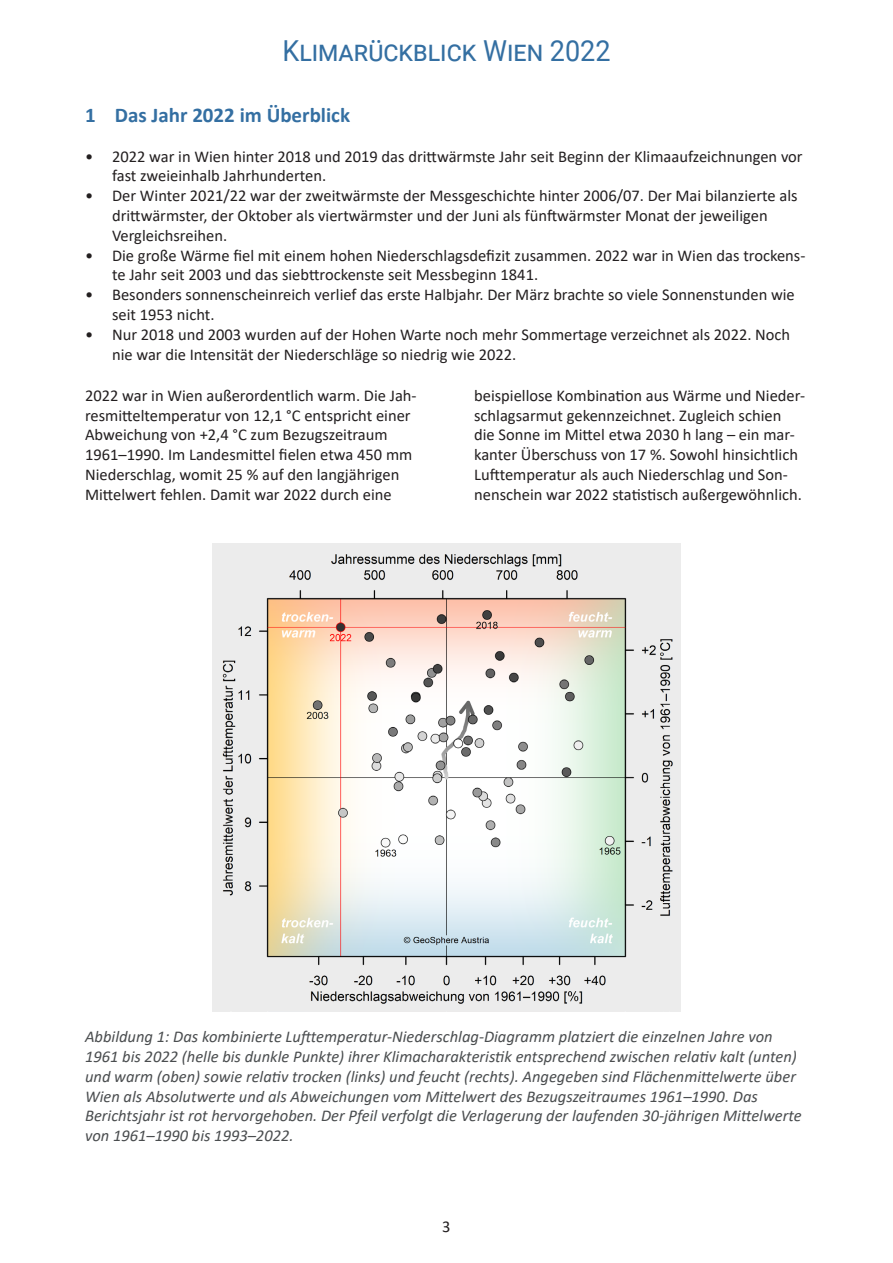
<style>
.page{position:relative;width:893px;height:1263px;background:#fff}
.page>*{position:absolute;margin:0;border:0;box-sizing:border-box;transform-origin:0 0}
.t1{font:28.95px "Roboto";color:#346fa2;scale:.93 1}
.t2{font:700 21px "Calibri";color:#346fa2}
.t3{font:16.5px/19.8px "Calibri";color:#231f20}
.t4{font:italic 16.5px/19.8px "Calibri";color:#4a4d4f}
</style>
<div class="page">
<img style="left:213px;top:544px;width:467px;height:468px">
<h1 class="t1" style="left:282px;top:30px;width:354px">Klimarückblick Wien 2022</h1>
<h1 class="t2" style="left:85px;top:100px;width:267px">1 Das Jahr 2022 im Überblick</h1>
<p class="t3" style="left:112px;top:146px;width:692px;text-indent:-27px">• 2022 war in Wien hinter 2018 und 2019 das drittwärmste Jahr seit Beginn der Klimaaufzeichnungen vor fast zweieinhalb Jahrhunderten.</p>
<p class="t3" style="left:112px;top:185px;width:687px;text-indent:-27px">• Der Winter 2021/22 war der zweitwärmste der Messgeschichte hinter 2006/07. Der Mai bilanzierte als drittwärmster, der Oktober als viertwärmster und der Juni als fünftwärmster Monat der jeweiligen<br>Vergleichsreihen.</p>
<p class="t3" style="left:112px;top:245px;width:695px;text-indent:-27px">• Die große Wärme fiel mit einem hohen Niederschlagsdefizit zusammen. 2022 war in Wien das trockens&shy;te Jahr seit 2003 und das siebttrockenste seit Messbeginn 1841.</p>
<p class="t3" style="left:112px;top:284px;width:684px;text-indent:-27px">• Besonders sonnenscheinreich verlief das erste Halbjahr. Der März brachte so viele Sonnenstunden wie seit 1953 nicht.</p>
<p class="t3" style="left:112px;top:324px;width:680px;text-indent:-27px">• Nur 2018 und 2003 wurden auf der Hohen Warte noch mehr Sommertage verzeichnet als 2022. Noch nie war die Intensität der Niederschläge so niedrig wie 2022.</p>
<p class="t3" style="left:85px;top:385px;width:333px">2022 war in Wien außerordentlich warm. Die Jah&shy;resmitteltemperatur von 12,1 °C entspricht einer Abweichung von +2,4 °C zum Bezugszeitraum 1961–1990. Im Landesmittel fielen etwa 450 mm Niederschlag, womit 25 % auf den langjährigen Mittelwert fehlen. Damit war 2022 durch eine</p>
<p class="t3" style="left:474px;top:385px;width:332px">beispiellose Kombination aus Wärme und Nieder&shy;schlagsarmut gekennzeichnet. Zugleich schien die Sonne im Mittel etwa 2030 h lang – ein mar&shy;kanter Überschuss von 17 %. Sowohl hinsichtlich Lufttemperatur als auch Niederschlag und Son&shy;nenschein war 2022 statistisch außergewöhnlich.</p>
<p class="t4" style="left:85px;top:1026px;width:718px">Abbildung 1: Das kombinierte Lufttemperatur-Niederschlag-Diagramm platziert die einzelnen Jahre von 1961 bis 2022 (helle bis dunkle Punkte) ihrer Klimacharakteristik entsprechend zwischen relativ kalt (unten) und warm (oben) sowie relativ trocken (links) und feucht (rechts). Angegeben sind Flächenmittelwerte über Wien als Absolutwerte und als Abweichungen vom Mittelwert des Bezugszeitraumes 1961–1990. Das Berichtsjahr ist rot hervorgehoben. Der Pfeil verfolgt die Verlagerung der laufenden 30-jährigen Mittelwerte von 1961–1990 bis 1993–2022.</p>
<p class="t3" style="left:442px;top:1216px;width:10px">3</p>
</div>
